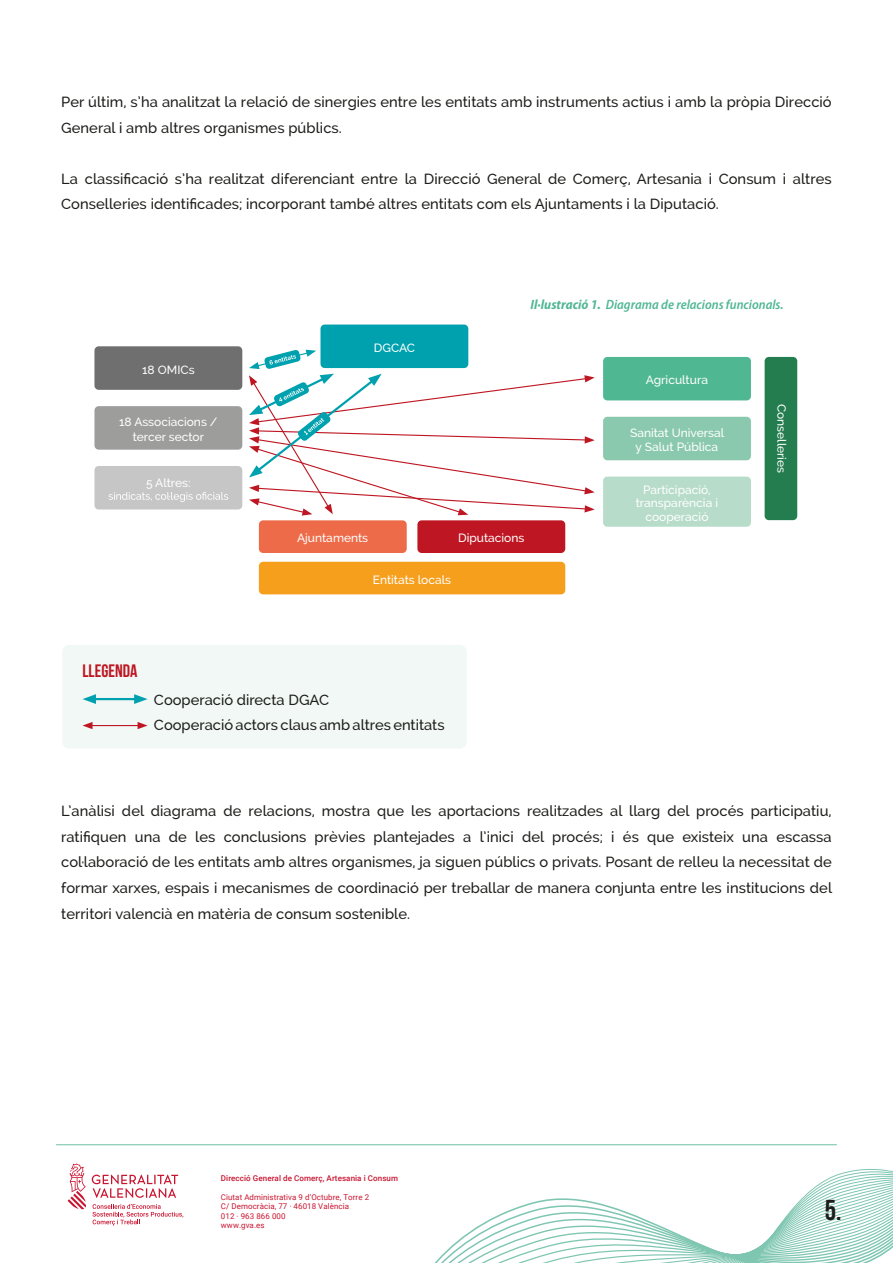
<style>
.page{position:relative;width:893px;height:1263px;background:#fff}
.page>*{position:absolute;margin:0;border:0;box-sizing:border-box;transform-origin:0 0}
.t1{font:28.8px "Bebas Neue";color:#1d1d1b}
.t2{font:18px "Bebas Neue";color:#be1622}
.t3{font:500 14.7px/25.5px "Raleway";letter-spacing:.005em;color:#1d1d1b}
.t4{font:italic 600 semi-condensed 13.5px "Myriad Pro";color:#50b793}
.t5{font:500 12px/14.4px "Raleway";color:#fff;text-align:center}
.t6{font:7.95px/9.6px "Roboto";letter-spacing:.01em;color:#c91430}
.t7{font:500 7.95px "Roboto";letter-spacing:.01em;color:#c91430}
.s1{font-weight:700}
</style>
<div class="page">
<div style="left:94px;top:346px;width:148px;height:44px;background:#706f6f;border-radius:4px"></div>
<div style="left:603px;top:357px;width:148px;height:43px;background:#50b793;border-radius:4px"></div>
<div style="left:320px;top:325px;width:148px;height:43px;background:#00a1ae;border-radius:4px"></div>
<div style="left:94px;top:406px;width:148px;height:44px;background:#9d9d9c;border-radius:4px"></div>
<div style="left:603px;top:417px;width:148px;height:43px;background:#8bc9ae;border-radius:4px"></div>
<div style="left:94px;top:466px;width:148px;height:43px;background:#c6c6c6;border-radius:4px"></div>
<div style="left:603px;top:477px;width:148px;height:50px;background:#b7dcca;border-radius:4px"></div>
<div style="left:765px;top:357px;width:32px;height:163px;background:#247d4f;border-radius:4px"></div>
<svg style="left:108px;top:492px;width:120px;height:10px"></svg>
<div style="left:259px;top:520px;width:148px;height:33px;background:#ed6b48;border-radius:4px"></div>
<div style="left:417px;top:520px;width:148px;height:33px;background:#be1622;border-radius:4px"></div>
<div style="left:259px;top:562px;width:306px;height:32px;background:#f69f1d;border-radius:4px"></div>
<svg style="left:249px;top:350px;width:346px;height:165px"></svg>
<div style="left:62px;top:645px;width:405px;height:104px;background:#f2f8f5;border-radius:7px"></div>
<hr style="left:92px;top:698px;width:46px;height:2px;background:#00a1ae">
<svg style="left:83px;top:694px;width:13px;height:10px"></svg>
<svg style="left:134px;top:694px;width:14px;height:10px"></svg>
<hr style="left:90px;top:725px;width:50px;height:1px;background:#be1622">
<svg style="left:83px;top:722px;width:10px;height:7px"></svg>
<svg style="left:138px;top:722px;width:10px;height:7px"></svg>
<svg style="left:430px;top:1145px;width:463px;height:118px"></svg>
<hr style="left:56px;top:1144px;width:781px;height:1px;background:#7ec6b1">
<svg style="left:68px;top:1163px;width:115px;height:63px"></svg>
<p class="t3" style="left:61px;top:89px;width:772px">Per últim, s’ha analitzat la relació de sinergies entre les entitats amb instruments actius i amb la pròpia Direcció<br>General i amb altres organismes públics.</p>
<p class="t3" style="left:61px;top:166px;width:772px">La classificació s’ha realitzat diferenciant entre la Direcció General de Comerç, Artesania i Consum i altres<br>Conselleries identificades; incorporant també altres entitats com els Ajuntaments i la Diputació.</p>
<p class="t5" style="left:142px;top:362px;width:54px">18 OMICs</p>
<p class="t5" style="left:119px;top:415px;width:100px">18 Associacions / tercer sector</p>
<p class="t5" style="left:146px;top:476px;width:46px">5 Altres:</p>
<p class="t2" style="left:83px;top:660px;width:56px">LLEGENDA</p>
<p class="t5" style="left:374px;top:340px;width:43px">DGCAC</p>
<p class="t4" style="left:531px;top:296px;width:255px"><span class="s1">Il·lustració 1.</span> Diagrama de relacions funcionals.</p>
<p class="t5" style="left:646px;top:373px;width:64px">Agricultura</p>
<p class="t5" style="left:630px;top:425px;width:96px">Sanitat Universal y Salut Pública</p>
<p class="t5" style="left:636px;top:483px;width:84px;line-height:13.5px">Participació, transparència i cooperació</p>
<p class="t5" style="left:789px;top:404px;width:71px;rotate:90deg">Conselleries</p>
<p class="t5" style="left:297px;top:531px;width:73px">Ajuntaments</p>
<p class="t5" style="left:458px;top:531px;width:68px">Diputacions</p>
<p class="t5" style="left:373px;top:572px;width:80px">Entitats locals</p>
<p class="t3" style="left:154px;top:687px;width:292px">Cooperació directa DGAC<br>Cooperació actors claus amb altres entitats</p>
<p class="t3" style="left:61px;top:798px;width:772px;text-align:justify">L’anàlisi del diagrama de relacions, mostra que les aportacions realitzades al llarg del procés participatiu, ratifiquen una de les conclusions prèvies plantejades a l’inici del procés; i és que existeix una escassa col·laboració de les entitats amb altres organismes, ja siguen públics o privats. Posant de relleu la necessitat de formar xarxes, espais i mecanismes de coordinació per treballar de manera conjunta entre les institucions del territori valencià en matèria de consum sostenible.</p>
<p class="t7" style="left:221px;top:1172px;width:179px">Direcció General de Comerç, Artesania i Consum</p>
<p class="t6" style="left:221px;top:1192px;width:150px">Ciutat Administrativa 9 d’Octubre, Torre 2<br>C/ Democràcia, 77 · 46018 València<br>012 · 963 866 000<br>www.gva.es</p>
<h1 class="t1" style="left:825px;top:1194px;width:18px">5.</h1>
</div>
